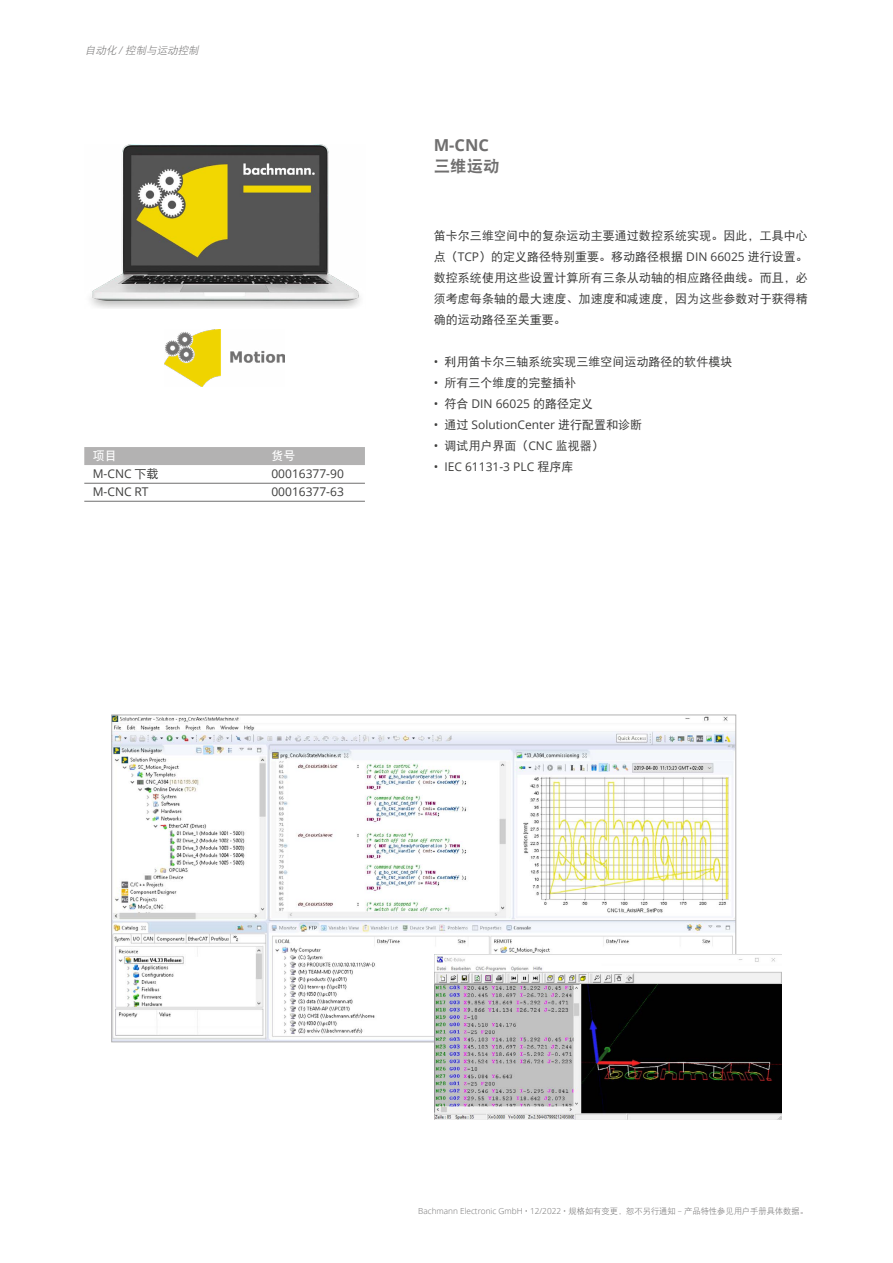
<style>
.page{position:relative;width:893px;height:1263px;background:#fff}
.page>*{position:absolute;margin:0;border:0;box-sizing:border-box;transform-origin:0 0}
.t1{font:700 16.5px "Open Sans";color:#706f6f}
.t2{font:16.5px "DFP Hei W9";color:#706f6f}
.t3{font:12px/21px "DFP Hei W5";color:#3c3c3b;text-align:justify}
.t4{font:12px "Open Sans";color:#3c3c3b}
.t5{font:12px "DFP Hei W7";color:#fff}
.t6{font:italic 10.5px "DFP Hei W3";color:#706f6f}
.t7{font:300 8.25px "Open Sans";color:#706f6f}
.s1{font-family:"Open Sans";font-weight:300}
.s2{font-family:"DFP Hei W5"}
.s3{font-family:"Open Sans"}
.s4{font-family:"DFP Hei W3";font-weight:400}
</style>
<div class="page">
<img style="left:113px;top:717px;width:621px;height:323px">
<img style="left:435px;top:954px;width:346px;height:165px">
<img style="left:90px;top:145px;width:270px;height:163px">
<img style="left:165px;top:330px;width:120px;height:57px">
<div style="left:84px;top:447px;width:281px;height:18px;background:#b3b2b2"></div>
<hr style="left:84px;top:483px;width:281px;height:1px;background:#706f6f">
<hr style="left:84px;top:501px;width:281px;height:1px;background:#706f6f">
<p class="t6" style="left:85px;top:44px;width:118px">自动化 <span class="s1">/</span> 控制与运动控制</p>
<p class="t5" style="left:93px;top:449px;width:25px">项目</p>
<p class="t5" style="left:271px;top:449px;width:25px">货号</p>
<p class="t4" style="left:93px;top:465px;width:67px">M-CNC <span class="s2">下载</span></p>
<p class="t4" style="left:271px;top:465px;width:74px">00016377-90</p>
<p class="t4" style="left:93px;top:483px;width:57px">M-CNC RT</p>
<p class="t4" style="left:271px;top:483px;width:74px">00016377-63</p>
<h1 class="t1" style="left:434px;top:133px;width:57px">M-CNC</h1>
<h1 class="t2" style="left:434px;top:157px;width:67px">三维运动</h1>
<p class="t3" style="left:434px;top:225px;width:376px">笛卡尔三维空间中的复杂运动主要通过数控系统实现。因此，工具中心点（<span class="s3">TCP</span>）的定义路径特别重要。移动路径根据 <span class="s3">DIN 66025</span> 进行设置。数控系统使用这些设置计算所有三条从动轴的相应路径曲线。而且，必须考虑每条轴的最大速度、加速度和减速度，因为这些参数对于获得精确的运动路径至关重要。</p>
<p class="t3" style="left:434px;top:351px;width:300px"><span class="s3">•</span> 利用笛卡尔三轴系统实现三维空间运动路径的软件模块</p>
<p class="t3" style="left:434px;top:372px;width:144px"><span class="s3">•</span> 所有三个维度的完整插补</p>
<p class="t4" style="left:434px;top:396px;width:161px">• <span class="s2">符合</span> DIN 66025 <span class="s2">的路径定义</span></p>
<p class="t4" style="left:434px;top:417px;width:210px">• <span class="s2">通过</span> SolutionCenter <span class="s2">进行配置和诊断</span></p>
<p class="t3" style="left:434px;top:435px;width:171px"><span class="s3">•</span> 调试用户界面（<span class="s3">CNC</span> 监视器）</p>
<p class="t4" style="left:434px;top:459px;width:141px">• IEC 61131-3 PLC <span class="s2">程序库</span></p>
<p class="t7" style="left:418px;top:1205px;width:391px">Bachmann Electronic GmbH • 12/2022 • <span class="s4">规格如有变更，恕不另行通知</span> – <span class="s4">产品特性参见用户手册具体数据。</span></p>
</div>
